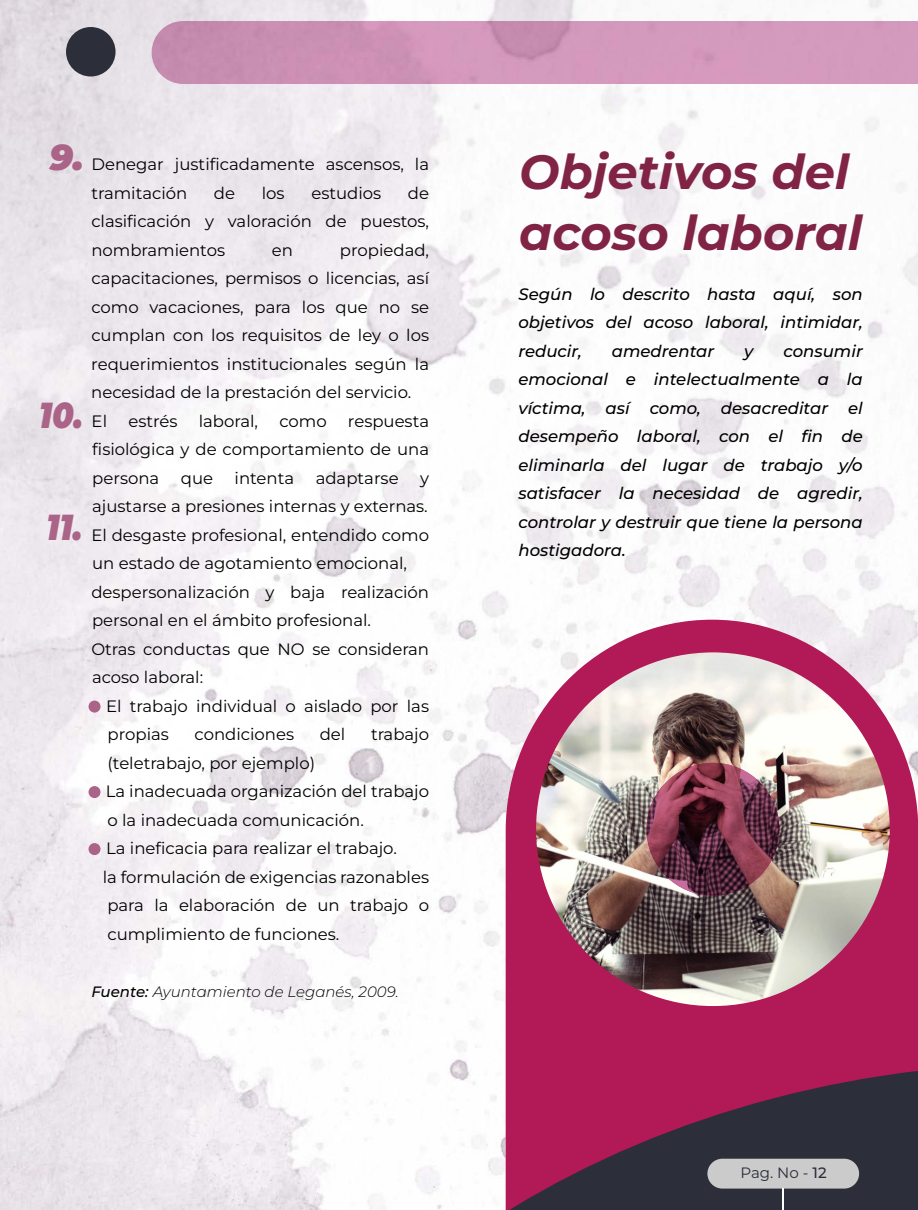
<style>
.page{position:relative;width:918px;height:1210px;background:#fff}
.page>*{position:absolute;margin:0;border:0;box-sizing:border-box;transform-origin:0 0}
.t1{font:italic 700 48px/61.5px "Montserrat";color:#812345}
.t2{font:italic 900 36px "Montserrat";color:#ab6488;scale:.87 1}
.t3{font:italic 900 36px "Montserrat";color:#ab6488}
.t4{font:16.5px/28.5px "Montserrat";color:#000}
.t5{font:italic 500 16.5px/28.5px "Montserrat";color:#000;text-align:justify}
.t6{font:italic 300 15px "Montserrat";color:#000}
.t7{font:15px "Montserrat";color:#2c2e3a}
.s1{font-weight:500}
</style>
<div class="page">
<img style="left:0;top:1158px;width:429px;height:52px">
<img style="left:0;top:369px;width:510px;height:789px">
<img style="left:868px;top:0;width:50px;height:620px">
<img style="left:817px;top:121px;width:51px;height:499px">
<img style="left:560px;top:0;width:52px;height:608px">
<img style="left:766px;top:17px;width:51px;height:603px">
<img style="left:612px;top:84px;width:51px;height:516px">
<img style="left:663px;top:93px;width:103px;height:527px">
<img style="left:152px;top:21px;width:766px;height:63px">
<div style="left:66px;top:27px;width:50px;height:50px;background:#2c2e3a;border-radius:50%"></div>
<div style="left:88px;top:701px;width:12px;height:12px;background:#ab6488;border-radius:50%"></div>
<div style="left:88px;top:786px;width:12px;height:12px;background:#ab6488;border-radius:50%"></div>
<div style="left:88px;top:843px;width:12px;height:12px;background:#ab6488;border-radius:50%"></div>
<svg style="left:506px;top:620px;width:412px;height:447px;background:#c14e7d"></svg>
<img style="left:536px;top:652px;width:354px;height:354px">
<img style="left:646px;top:763px;width:133px;height:133px">
<svg style="left:429px;top:1067px;width:489px;height:143px"></svg>
<div style="left:707px;top:1159px;width:152px;height:29px;background:#cbcbcb;border-radius:15px"></div>
<svg style="left:782px;top:1188px;width:1px;height:22px"></svg>
<h2 class="t3" style="left:49px;top:130px;width:36px">9.</h2>
<h2 class="t2" style="left:39px;top:388px;width:52px">10.</h2>
<h2 class="t2" style="left:47px;top:500px;width:43px">11.</h2>
<p class="t4" style="left:91px;top:150px;width:339px">Denegar justificadamente ascensos, la tramitación</p>
<p class="t4" style="left:91px;top:178px;width:339px;text-align:justify;text-indent:316px">de clasificación y valoración de puestos, nombramientos</p>
<p class="t4" style="left:214px;top:178px;width:23px">de</p>
<p class="t4" style="left:262px;top:178px;width:24px">los</p>
<p class="t4" style="left:311px;top:178px;width:71px">estudios</p>
<p class="t4" style="left:91px;top:235px;width:339px;text-indent:249px">propiedad, capacitaciones, permisos o licencias, así como vacaciones, para los que no se cumplan con los requisitos de ley o los requerimientos institucionales según la necesidad de la prestación del servicio.<br>El</p>
<p class="t4" style="left:272px;top:235px;width:23px">en</p>
<p class="t4" style="left:128px;top:406px;width:51px">estrés</p>
<p class="t4" style="left:199px;top:406px;width:61px">laboral,</p>
<p class="t4" style="left:279px;top:406px;width:49px">como</p>
<p class="t4" style="left:92px;top:406px;width:338px;text-align:justify;text-indent:256px">respuesta fisiológica y de comportamiento de una persona</p>
<p class="t4" style="left:181px;top:463px;width:34px">que</p>
<p class="t4" style="left:235px;top:463px;width:61px">intenta</p>
<p class="t4" style="left:316px;top:463px;width:84px">adaptarse</p>
<p class="t4" style="left:91px;top:463px;width:339px;text-indent:329px">y ajustarse a presiones internas y externas.<br>El desgaste profesional, entendido como un estado de agotamiento emocional, despersonalización y baja realización personal en el ámbito profesional.<br>Otras conductas que NO se consideran acoso laboral:</p>
<p class="t4" style="left:108px;top:691px;width:323px;text-indent:-16px">- El trabajo individual o aislado por las propias</p>
<p class="t4" style="left:195px;top:719px;width:101px">condiciones</p>
<p class="t4" style="left:320px;top:719px;width:27px">del</p>
<p class="t4" style="left:371px;top:719px;width:60px">trabajo</p>
<p class="t4" style="left:108px;top:748px;width:209px">(teletrabajo, por ejemplo)</p>
<p class="t4" style="left:107px;top:776px;width:323px;text-indent:-16px">- La inadecuada organización del trabajo o la inadecuada comunicación.</p>
<p class="t4" style="left:103px;top:833px;width:328px;text-indent:-12px">- La ineficacia para realizar el trabajo.<br>la formulación de exigencias razonables para la elaboración de un trabajo o cumplimiento de funciones.</p>
<p class="t6" style="left:91px;top:981px;width:309px"><span class="s1">Fuente:</span> Ayuntamiento de Leganés, 2009.</p>
<h1 class="t1" style="left:519px;top:140px;width:344px">Objetivos del acoso laboral</h1>
<p class="t5" style="left:518px;top:279px;width:346px">Según lo descrito hasta aquí, son objetivos del acoso laboral, intimidar, reducir,</p>
<p class="t5" style="left:518px;top:336px;width:346px;text-indent:265px">consumir emocional e intelectualmente a la víctima, así como, desacreditar el desempeño laboral, con el fin de eliminarla del lugar de trabajo y/o satisfacer la necesidad de agredir, controlar y destruir que tiene la persona hostigadora.</p>
<p class="t5" style="left:612px;top:336px;width:104px">amedrentar</p>
<p class="t5" style="left:744px;top:336px;width:11px">y</p>
<p class="t7" style="left:740px;top:1163px;width:88px">Pag. No - <span class="s1">12</span></p>
</div>
